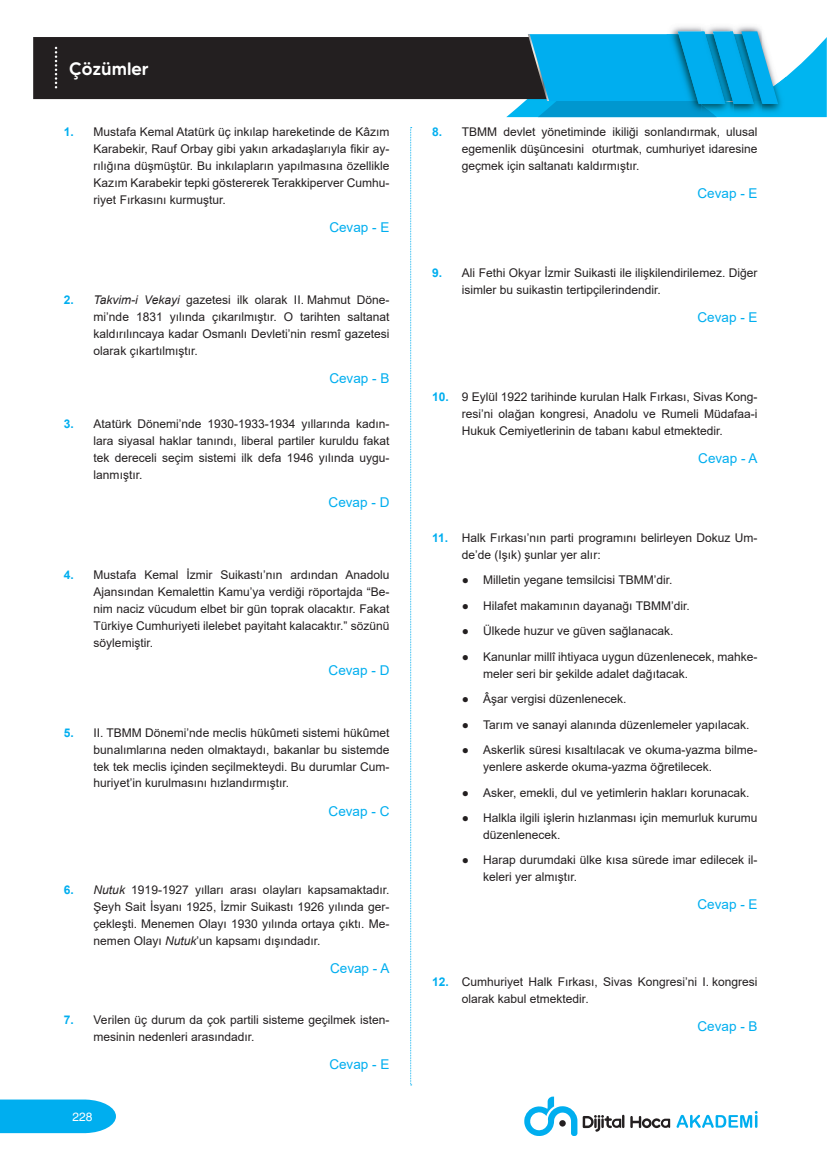
<style>
.page{position:relative;width:830px;height:1170px;background:#fff}
.page>*{position:absolute;margin:0;border:0;box-sizing:border-box;transform-origin:0 0}
.t1{font:500 18px "MADE Tommy Soft";color:#fff}
.CEVAP{font:13.5px "Arial";color:#00aeef}
.t2{font:12px/17px "Arial";color:#231f20;text-align:justify}
.t3{font:12px "yargi Helvetica";color:#fff}
.s1{font-weight:700;color:#00aeef}
.s2{font-style:italic}
</style>
<div class="page">
<svg style="left:0;top:1099px;width:116px;height:33px;background:#11b3f0"></svg>
<svg style="left:676px;top:1111px;width:81px;height:16px"></svg>
<svg style="left:630px;top:1116px;width:39px;height:12px"></svg>
<svg style="left:524px;top:1096px;width:100px;height:39px"></svg>
<svg style="left:410px;top:127px;width:1px;height:958px"></svg>
<div style="left:33px;top:37px;width:473px;height:62px;background:#231f20"></div>
<svg style="left:506px;top:26px;width:320px;height:91px;background:#2babda"></svg>
<svg style="left:55px;top:47px;width:2px;height:41px"></svg>
<h1 class="t1" style="left:69px;top:57px;width:81px">Çözümler</h1>
<p class="t2" style="left:94px;top:124px;width:297px;text-indent:-30px"><span class="s1">1.</span> Mustafa Kemal Atatürk üç inkılap hareketinde de Kâzım Karabekir, Rauf Orbay gibi yakın arkadaşlarıyla fikir ay&shy;rılığına düşmüştür. Bu inkılapların yapılmasına özellikle Kazım Karabekir tepki göstererek Terakkiperver Cumhu&shy;riyet Fırkasını kurmuştur.</p>
<p class="CEVAP" style="left:329px;top:218px;width:62px">Cevap - E</p>
<p class="t2" style="left:94px;top:291px;width:297px;text-indent:-30px"><span class="s1">2.</span> <span class="s2">Takvim-i Vekayi</span> gazetesi ilk olarak II. Mahmut Döne&shy;mi’nde 1831 yılında çıkarılmıştır. O tarihten saltanat kaldırılıncaya kadar Osmanlı Devleti’nin resmî gazetesi olarak çıkartılmıştır.</p>
<p class="CEVAP" style="left:329px;top:368px;width:62px">Cevap - B</p>
<p class="t2" style="left:94px;top:415px;width:297px;text-indent:-30px"><span class="s1">3.</span> Atatürk Dönemi’nde 1930-1933-1934 yıllarında kadın&shy;lara siyasal haklar tanındı, liberal partiler kuruldu fakat tek dereceli seçim sistemi ilk defa 1946 yılında uygu&shy;lanmıştır.</p>
<p class="CEVAP" style="left:328px;top:493px;width:62px">Cevap - D</p>
<p class="t2" style="left:94px;top:566px;width:297px;text-indent:-30px"><span class="s1">4.</span> Mustafa Kemal İzmir Suikastı’nın ardından Anadolu Ajansından Kemalettin Kamu’ya verdiği röportajda “Be&shy;nim naciz vücudum elbet bir gün toprak olacaktır. Fakat Türkiye Cumhuriyeti ilelebet payitaht kalacaktır.” sözünü söylemiştir.</p>
<p class="CEVAP" style="left:328px;top:660px;width:62px">Cevap - D</p>
<p class="t2" style="left:94px;top:723px;width:297px;text-indent:-30px"><span class="s1">5.</span> II. TBMM Dönemi’nde meclis hükûmeti sistemi hükûmet bunalımlarına neden olmaktaydı, bakanlar bu sistemde tek tek meclis içinden seçilmekteydi. Bu durumlar Cum&shy;huriyet’in kurulmasını hızlandırmıştır.</p>
<p class="CEVAP" style="left:328px;top:801px;width:62px">Cevap - C</p>
<p class="t2" style="left:94px;top:881px;width:297px;text-indent:-30px"><span class="s1">6.</span> <span class="s2">Nutuk</span> 1919-1927 yılları arası olayları kapsamaktadır.<br>Şeyh Sait İsyanı 1925, İzmir Suikastı 1926 yılında ger&shy;çekleşti. Menemen Olayı 1930 yılında ortaya çıktı. Me&shy;nemen Olayı <span class="s2">Nutuk</span>’un kapsamı dışındadır.</p>
<p class="CEVAP" style="left:330px;top:959px;width:61px">Cevap - A</p>
<p class="t2" style="left:94px;top:1011px;width:297px;text-indent:-30px"><span class="s1">7.</span> Verilen üç durum da çok partili sisteme geçilmek isten&shy;mesinin nedenleri arasındadır.</p>
<p class="CEVAP" style="left:329px;top:1055px;width:62px">Cevap - E</p>
<p class="t3" style="left:72px;top:1109px;width:22px">228</p>
<p class="t2" style="left:461px;top:124px;width:297px;text-indent:-30px"><span class="s1">8.</span> TBMM devlet yönetiminde ikiliği sonlandırmak, ulusal egemenlik düşüncesini oturtmak, cumhuriyet idaresine geçmek için saltanatı kaldırmıştır.</p>
<p class="CEVAP" style="left:697px;top:184px;width:62px">Cevap - E</p>
<p class="t2" style="left:461px;top:264px;width:297px;text-indent:-30px"><span class="s1">9.</span> Ali Fethi Okyar İzmir Suikasti ile ilişkilendirilemez. Diğer isimler bu suikastin tertipçilerindendir.</p>
<p class="CEVAP" style="left:697px;top:308px;width:62px">Cevap - E</p>
<p class="t2" style="left:461px;top:388px;width:297px;text-indent:-30px"><span class="s1">10.</span> 9 Eylül 1922 tarihinde kurulan Halk Fırkası, Sivas Kong&shy;resi’ni olağan kongresi, Anadolu ve Rumeli Müdafaa-i Hukuk Cemiyetlerinin de tabanı kabul etmektedir.</p>
<p class="CEVAP" style="left:698px;top:449px;width:61px">Cevap - A</p>
<p class="t2" style="left:461px;top:529px;width:297px;text-indent:-30px"><span class="s1">11.</span> Halk Fırkası’nın parti programını belirleyen Dokuz Um&shy;de’de (Işık) şunlar yer alır:</p>
<p class="t2" style="left:461px;top:571px;width:212px">● Milletin yegane temsilcisi TBMM’dir.</p>
<p class="t2" style="left:461px;top:597px;width:229px">● Hilafet makamının dayanağı TBMM’dir.</p>
<p class="t2" style="left:461px;top:622px;width:213px">● Ülkede huzur ve güven sağlanacak.</p>
<p class="t2" style="left:483px;top:648px;width:276px;text-indent:-21px">● Kanunlar millî ihtiyaca uygun düzenlenecek, mahke&shy;meler seri bir şekilde adalet dağıtacak.</p>
<p class="t2" style="left:461px;top:690px;width:166px">● Âşar vergisi düzenlenecek.</p>
<p class="t2" style="left:461px;top:715px;width:289px">● Tarım ve sanayi alanında düzenlemeler yapılacak.</p>
<p class="t2" style="left:483px;top:741px;width:276px;text-indent:-21px">● Askerlik süresi kısaltılacak ve okuma-yazma bilme&shy;yenlere askerde okuma-yazma öğretilecek.</p>
<p class="t2" style="left:461px;top:783px;width:289px">● Asker, emekli, dul ve yetimlerin hakları korunacak.</p>
<p class="t2" style="left:483px;top:809px;width:276px;text-indent:-21px">● Halkla ilgili işlerin hızlanması için memurluk kurumu düzenlenecek.</p>
<p class="t2" style="left:483px;top:851px;width:276px;text-indent:-21px">● Harap durumdaki ülke kısa sürede imar edilecek il&shy;keleri yer almıştır.</p>
<p class="CEVAP" style="left:697px;top:895px;width:62px">Cevap - E</p>
<p class="t2" style="left:461px;top:972px;width:297px;text-indent:-30px"><span class="s1">12.</span> Cumhuriyet Halk Fırkası, Sivas Kongresi’ni I. kongresi olarak kabul etmektedir.</p>
<p class="CEVAP" style="left:697px;top:1016px;width:62px">Cevap - B</p>
</div>
